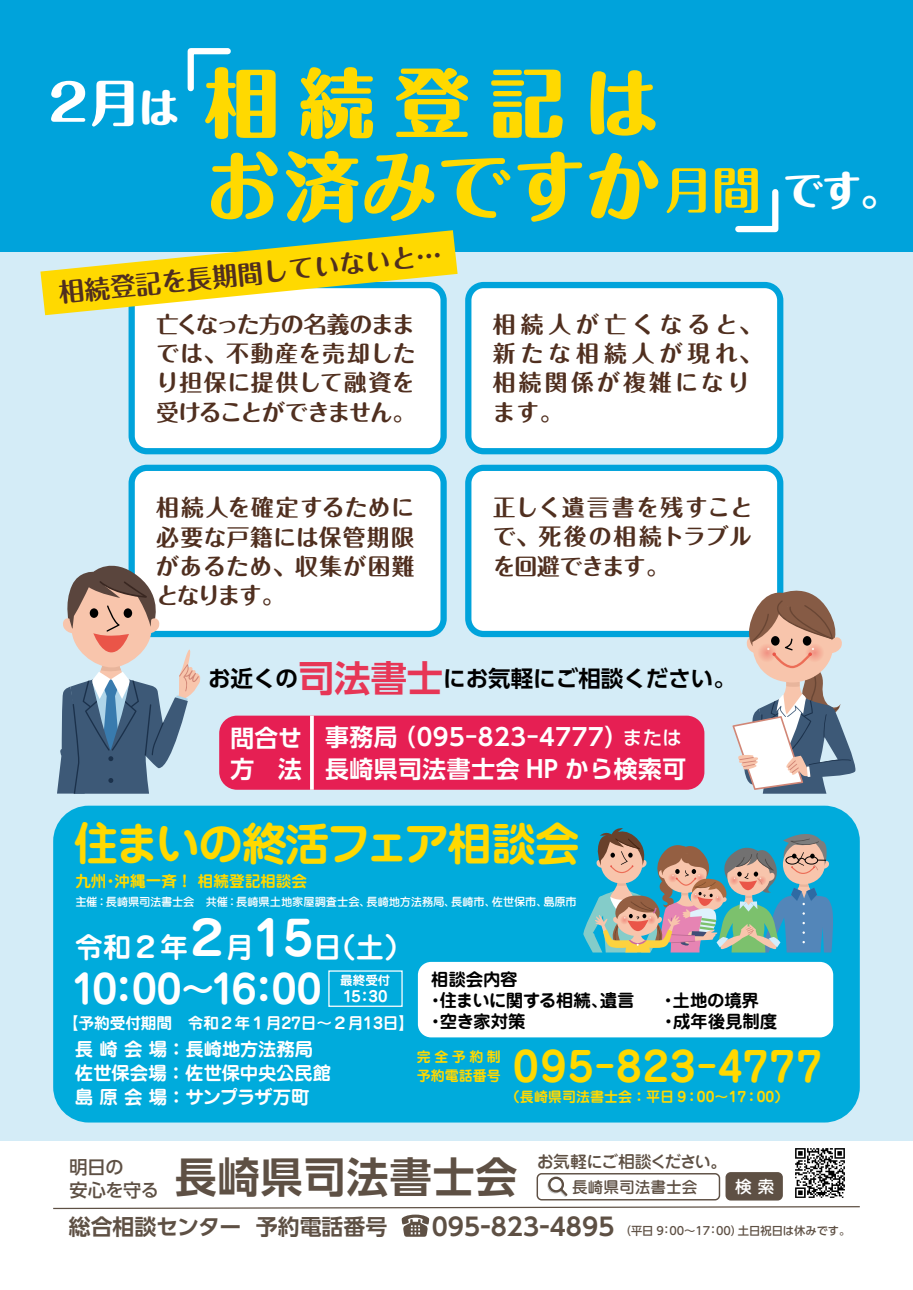
<style>
.page{position:relative;width:913px;height:1290px;background:#fff}
.page>*{position:absolute;margin:0;border:0;box-sizing:border-box;transform-origin:0 0}
.t1{font:800 75px/83.8px "Maru Fo Pro";letter-spacing:.07em;color:#ffd900}
.t2{font:800 50px "Maru Fo Pro";color:#fff}
.t3{font:700 47.25px "Jun 501 Pro";color:#fff}
.t4{font:700 45.62px "Jun 501 Pro";letter-spacing:-.055em;color:#ffd900}
.t5{font:700 41.88px "UD Shin Go Pr 6 De";letter-spacing:.025em;color:#5e5044}
.t6{font:700 40.62px "Jun 501 Pro";letter-spacing:.03em;color:#ffd900}
.t7{font:800 40.62px "Maru Fo Pro";color:#fff}
.t8{font:700 39.38px "Jun 501 Pro";letter-spacing:-.05em;color:#fff}
.t9{font:700 28.38px "Jun 501 Pro";color:#fff}
.t10{font:700 25.62px "Maru Fo Pro";color:#502f1f}
.t11{font:700 24.38px "UD Shin Go Pr 6 De";letter-spacing:.005em;color:#5e5044}
.t12{font:700 23.75px/31.2px "UD Shin Go Pr 6 De";letter-spacing:.025em;color:#fff}
.t13{font:700 22.81px/29.4px "Maru Fo Pro";letter-spacing:.03em;color:#502f1f;text-align:justify}
.t14{font:700 22.81px/29.4px "Maru Fo Pro";letter-spacing:.22em;color:#502f1f}
.t15{font:700 22.5px "UD Shin Go Pr 6 De";color:#000}
.t16{font:700 21.88px "UD Shin Go Pr 6 De";color:#5e5044}
.t17{font:500 19.38px "UD Shin Go Pr 6";color:#fff}
.t18{font:700 18.44px/23.8px "Jun 501 Pro";letter-spacing:-.01em;color:#fff}
.t19{font:500 18.12px "UD Shin Go Pr 6";letter-spacing:-.015em;color:#5e5044}
.t20{font:700 17.5px "Jun 501 Pro";letter-spacing:-.015em;color:#000}
.t21{font:700 17.5px "Jun 501 Pro";letter-spacing:-.04em;color:#000}
.t22{font:500 17px "Jun 34 Pro";color:#fff}
.t23{font:500 16.88px "Jun 34 Pro";letter-spacing:-.08em;color:#5e5044}
.t24{font:700 15.75px "Jun 501 Pro";letter-spacing:-.01em;color:#fff}
.t25{font:700 15.62px "Jun 501 Pro";color:#ffd900}
.t26{font:500 15.62px "Jun 34 Pro";color:#5e5044}
.t27{font:700 15px "Jun 501 Pro";color:#fff}
.t28{font:700 14px/18.7px "Jun 501 Pro";color:#ffd900}
.t29{font:700 12.5px "Jun 501 Pro";color:#fff}
.t30{font:500 11.25px "Jun 34 Pro";letter-spacing:-.01em;color:#fff}
.t31{font:500 11.25px "UD Shin Go Pr 6";color:#5e5044}
.s1{font-size:40.62px}
.s2{font-weight:700;font-size:50px}
.s3{font-size:36.25px;color:#e73656}
.s4{font-size:28.38px}
</style>
<div class="page">
<div style="left:0;top:0;width:912px;height:1140px;background:#d4ecf7"></div>
<div style="left:0;top:0;width:912px;height:251px;background:#00a3db"></div>
<div style="left:53px;top:806px;width:806px;height:316px;background:#00abdc;border-radius:35px"></div>
<div style="left:219px;top:716px;width:485px;height:74px;background:#e61f53;border-radius:18px"></div>
<svg style="left:310px;top:716px;width:4px;height:74px"></svg>
<svg style="left:735px;top:189px;width:44px;height:44px"></svg>
<svg style="left:187px;top:48px;width:44px;height:44px"></svg>
<div style="left:418px;top:962px;width:415px;height:75px;background:#fff;border-radius:13px"></div>
<div style="left:328px;top:970px;width:74px;height:37px;border:1px solid #fff"></div>
<svg style="left:583px;top:828px;width:250px;height:124px"></svg>
<svg style="left:128px;top:465px;width:318px;height:172px;background:#e7f6fb"></svg>
<svg style="left:128px;top:315px;width:318px;height:139px;background:#ebf7fc"></svg>
<svg style="left:465px;top:465px;width:318px;height:172px;background:#e5f5fb"></svg>
<svg style="left:465px;top:282px;width:318px;height:172px;background:#e4f5fb"></svg>
<svg style="left:732px;top:582px;width:124px;height:212px"></svg>
<svg style="left:57px;top:555px;width:143px;height:239px"></svg>
<svg style="left:53px;top:1206px;width:807px;height:31px"></svg>
<div style="left:536px;top:1173px;width:184px;height:27px;border:1px solid #5e5044;border-radius:4px"></div>
<div style="left:726px;top:1173px;width:56px;height:27px;background:#5e5044;border-radius:4px"></div>
<div style="left:725px;top:1172px;width:57px;height:28px;border:2px solid #5e5044;border-radius:4px"></div>
<div style="left:547px;top:1177px;width:16px;height:16px;border:2px solid #c9caca;border-radius:50%"></div>
<svg style="left:549px;top:1178px;width:13px;height:13px"></svg>
<div style="left:548px;top:1176px;width:16px;height:16px;border:2px solid #5e5044;border-radius:50%"></div>
<svg style="left:556px;top:1186px;width:13px;height:13px"></svg>
<img style="left:795px;top:1148px;width:50px;height:50px">
<svg style="left:40px;top:230px;width:417px;height:85px"></svg>
<h2 class="t2" style="left:43px;top:63px;width:138px">２月<span class="s1">は</span></h2>
<h1 class="t1" style="left:204px;top:52px;width:558px">相続登記は<br>お済みですか<span class="s2">月間</span></h1>
<p class="t10" style="left:57px;top:273px;width:360px;rotate:-6deg">相続登記を長期間していないと</p>
<p class="t13" style="left:156px;top:307px;width:261px">亡くなった方の名義のままでは、不動産を売却したり担保に提供して融資を受けることができません。</p>
<p class="t14" style="left:493px;top:307px;width:270px">相続人が亡くなると、新たな相続人が現れ、相続関係が複雑になります。</p>
<h3 class="t7" style="left:782px;top:158px;width:119px">です。</h3>
<p class="t13" style="left:156px;top:490px;width:260px">相続人を確定するために必要な戸籍には保管期限があるため、収集が困難となります。</p>
<p class="t13" style="left:493px;top:490px;width:262px">正しく遺言書を残すことで、死後の相続トラブルを回避できます。</p>
<p class="t15" style="left:208px;top:660px;width:529px">お近くの<span class="s3">司法書士</span>にお気軽にご相談ください。</p>
<p class="t17" style="left:622px;top:722px;width:61px">または</p>
<p class="t12" style="left:325px;top:721px;width:362px">事務局<br>長崎県司法書士会 HP から検索可</p>
<p class="t12" style="left:392px;top:721px;width:237px">（095-823-4777）</p>
<p class="t12" style="left:230px;top:722px;width:73px;line-height:30.6px">問合せ方　法</p>
<h3 class="t4" style="left:74px;top:808px;width:507px">住まいの終活フェア相談会</h3>
<p class="t25" style="left:114px;top:869px;width:194px">沖縄一斉！相続登記相談会</p>
<p class="t25" style="left:75px;top:869px;width:33px">九州</p>
<p class="t25" style="left:103px;top:869px;width:17px">・</p>
<p class="t30" style="left:543px;top:893px;width:35px">島原市</p>
<p class="t30" style="left:75px;top:893px;width:297px">主催：長崎県司法書士会　共催：長崎県土地家屋調査士会、</p>
<p class="t30" style="left:366px;top:893px;width:90px">長崎地方法務局、</p>
<p class="t30" style="left:491px;top:893px;width:57px">佐世保市、</p>
<p class="t30" style="left:451px;top:893px;width:46px">長崎市、</p>
<h3 class="t3" style="left:254px;top:900px;width:61px">15</h3>
<h3 class="t3" style="left:160px;top:900px;width:72px">２<span class="s4">年</span></h3>
<p class="t9" style="left:313px;top:925px;width:101px">（日土(</p>
<p class="t9" style="left:75px;top:925px;width:87px">令和２</p>
<p class="t9" style="left:225px;top:925px;width:30px">月</p>
<h3 class="t8" style="left:72px;top:958px;width:251px">10：00～16：00</h3>
<p class="t29" style="left:340px;top:970px;width:52px">最終受付</p>
<p class="t27" style="left:343px;top:984px;width:46px">15：30</p>
<p class="t24" style="left:63px;top:1011px;width:353px">【予約受付期間　令和２年１月27日～２月13日【</p>
<p class="t20" style="left:431px;top:965px;width:88px">相談会内容</p>
<p class="t21" style="left:440px;top:986px;width:170px">住まいに関する相続、</p>
<p class="t20" style="left:599px;top:986px;width:36px">遺言</p>
<p class="t20" style="left:426px;top:986px;width:19px">・</p>
<p class="t20" style="left:426px;top:1008px;width:19px">・</p>
<p class="t20" style="left:672px;top:986px;width:88px">土地の境界</p>
<p class="t20" style="left:646px;top:986px;width:32px">　・</p>
<p class="t20" style="left:672px;top:1008px;width:106px">成年後見制度</p>
<p class="t18" style="left:75px;top:1035px;width:258px">長崎会場：長崎地方法務局佐世保会場：佐世保中央公民館島原会場：サンプラザ万町</p>
<p class="t28" style="left:417px;top:1046px;width:86px">完全予約制予約電話番号</p>
<h3 class="t6" style="left:513px;top:1034px;width:310px">095-823-4777</h3>
<p class="t28" style="left:506px;top:1086px;width:284px">（長崎県司法書士会：平日 9：00~17：00(</p>
<p class="t19" style="left:70px;top:1152px;width:56px">明日の</p>
<h3 class="t5" style="left:175px;top:1143px;width:344px">長崎県司法書士会</h3>
<p class="t19" style="left:70px;top:1175px;width:91px">安心を守る</p>
<p class="t23" style="left:536px;top:1148px;width:192px">お気軽にご相談ください。</p>
<p class="t26" style="left:572px;top:1174px;width:126px">長崎県司法書士会</p>
<p class="t22" style="left:734px;top:1173px;width:41px">検索</p>
<p class="t16" style="left:69px;top:1208px;width:174px">総合相談センター</p>
<p class="t16" style="left:256px;top:1208px;width:133px">予約電話番号</p>
<p class="t11" style="left:431px;top:1207px;width:184px">095-823-4895</p>
<p class="t31" style="left:619px;top:1221px;width:124px">（平日 9：00～17：00）</p>
<p class="t31" style="left:737px;top:1221px;width:114px">土日祝日は休みです。</p>
</div>
